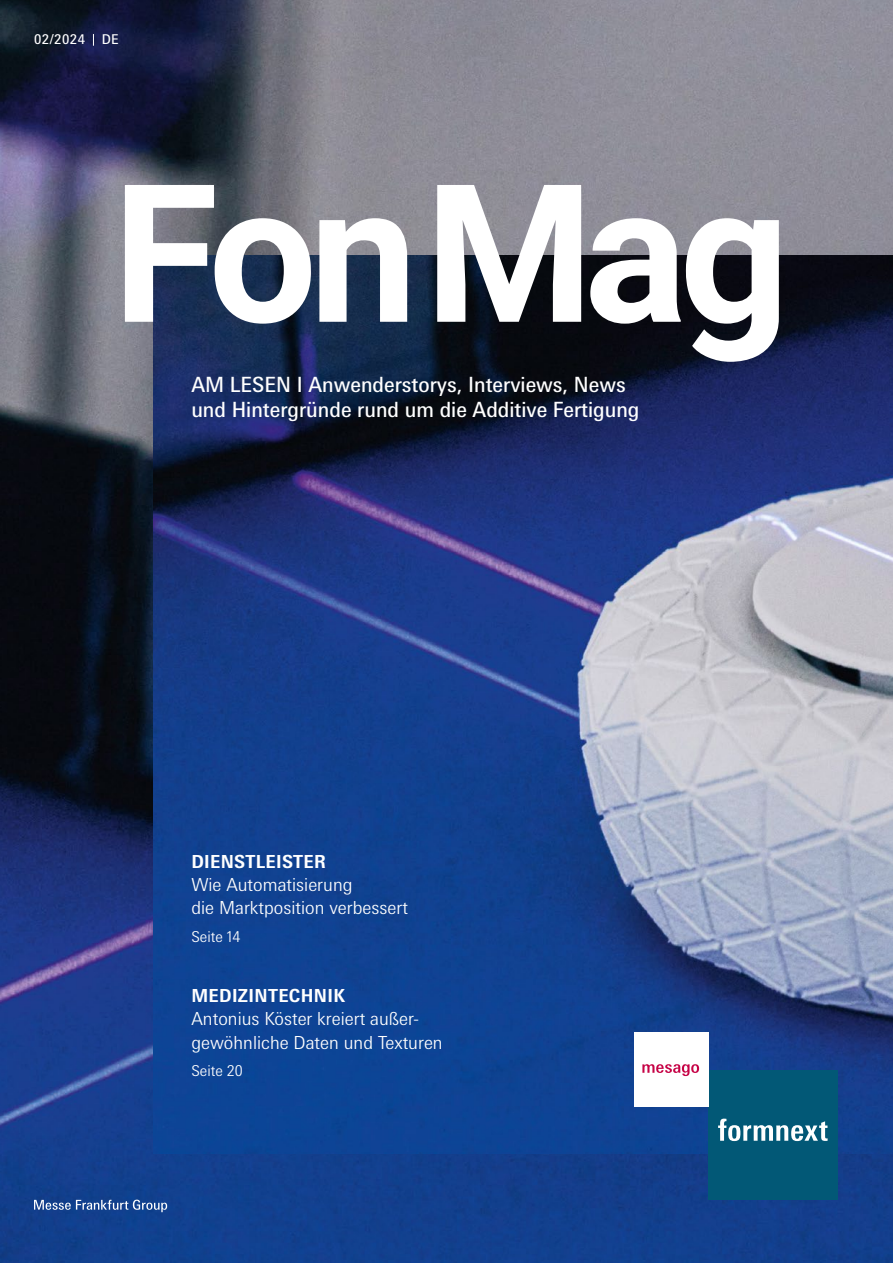
<style>
.page{position:relative;width:893px;height:1263px;background:#fff}
.page>*{position:absolute;margin:0;border:0;box-sizing:border-box;transform-origin:0 0}
.t1{font:21px/25.5px "Messe Univers";color:#fff}
.t2{font:300 18px/23.2px "Messe Univers";color:#fff}
.t3{font:700 18px "Messe Univers";letter-spacing:.02em;color:#fff}
.t4{font:300 15px "Messe Univers";color:#fff}
.t5{font:13.5px "Messe Univers";letter-spacing:.04em;color:#fff}
</style>
<div class="page">
<img style="left:0;top:0;width:893px;height:1263px">
<img style="left:153px;top:255px;width:740px;height:898px">
<svg style="left:34px;top:1200px;width:133px;height:12px"></svg>
<svg style="left:93px;top:34px;width:1px;height:12px"></svg>
<div style="left:708px;top:1070px;width:130px;height:129px;background:#025876"></div>
<svg style="left:718px;top:1119px;width:110px;height:22px"></svg>
<div style="left:634px;top:1033px;width:74px;height:74px;background:#fff"></div>
<svg style="left:642px;top:1064px;width:57px;height:12px"></svg>
<svg style="left:125px;top:185px;width:654px;height:177px"></svg>
<p class="t5" style="left:34px;top:31px;width:86px">02/2024 DE</p>
<p class="t1" style="left:191px;top:371px;width:450px">AM LESEN I Anwenderstorys, Interviews, News und Hintergründe rund um die Additive Fertigung</p>
<p class="t3" style="left:191px;top:850px;width:136px">DIENSTLEISTER</p>
<p class="t2" style="left:191px;top:873px;width:218px">Wie Automatisierung<br>die Marktposition verbessert</p>
<p class="t4" style="left:191px;top:927px;width:51px">Seite 14</p>
<p class="t3" style="left:191px;top:984px;width:155px">MEDIZINTECHNIK</p>
<p class="t2" style="left:191px;top:1007px;width:253px">Antonius Köster kreiert außer&shy;gewöhnliche Daten und Texturen</p>
<p class="t4" style="left:191px;top:1062px;width:53px">Seite 20</p>
</div>
